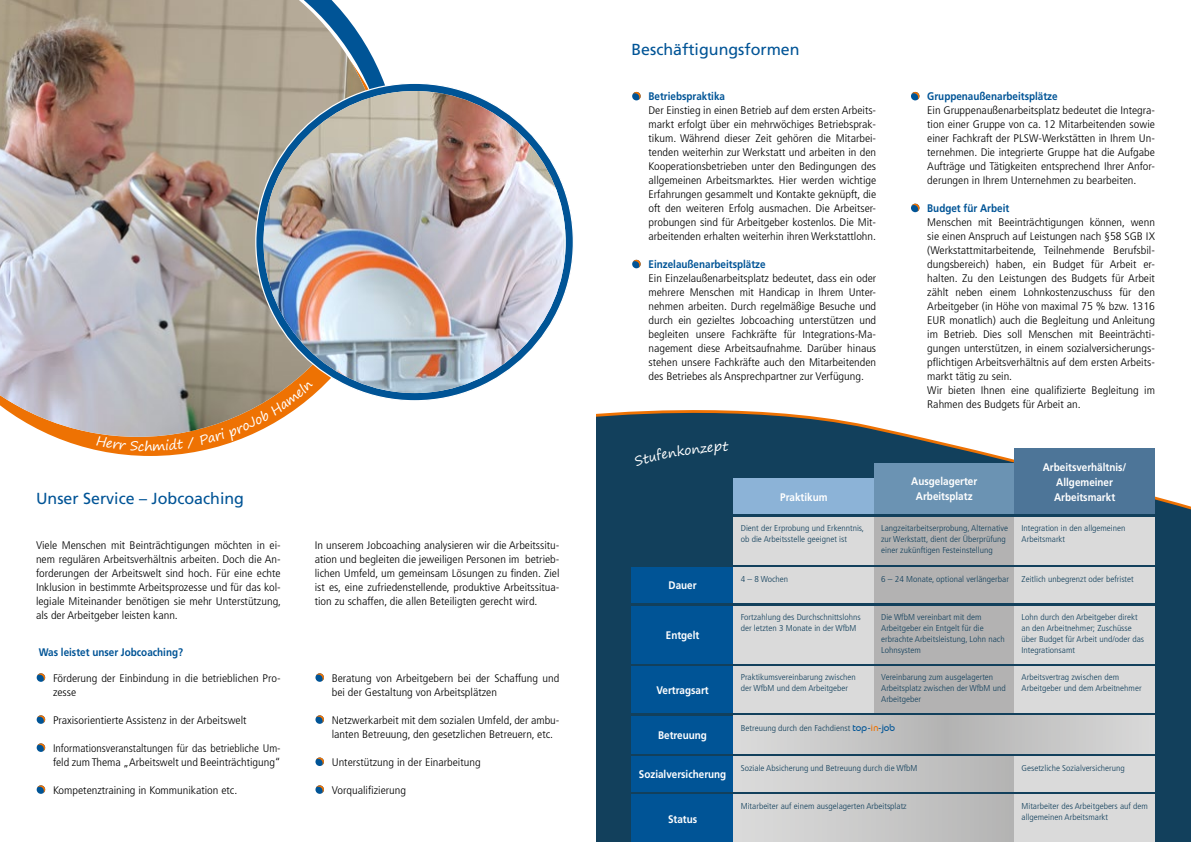
<style>
.page{position:relative;width:1191px;height:842px;background:#fff}
.page>*{position:absolute;margin:0;border:0;box-sizing:border-box;transform-origin:0 0}
.t1{font:16px "Frutiger LT Pro";color:#005496}
.t2{font:13px "Segoe Print";color:#fff}
.t3{font:300 condensed 11px/14px "Frutiger LT Pro";color:#000;text-align:justify;scale:1.1 1}
.t4{font:700 11px/15px "Frutiger LT Pro";color:#fff;text-align:center;scale:.9 1}
.t5{font:700 11px "Frutiger LT Pro";color:#005496;scale:.9 1}
.t6{font:300 condensed 11px/14px "Frutiger LT Pro";color:#000;scale:1.05 1}
.t7{font:300 condensed 8.5px/11px "Frutiger LT Pro";color:#12405c;scale:1.1 1}
.s1{font-family:"Bimini Normal";font-weight:400;font-stretch:normal;font-size:10px;color:#005496}
.s2{font-family:"Bimini Normal";font-weight:400;font-stretch:normal;font-size:10px;color:#ee7203}
</style>
<div class="page">
<svg style="left:596px;top:410px;width:595px;height:432px;fill:#12405c"></svg>
<svg style="left:55px;top:437px;width:145px;height:19px"></svg>
<img style="left:0;top:0;width:386px;height:437px">
<svg style="left:256px;top:83px;width:317px;height:318px;background:#1d67a1"></svg>
<img style="left:263px;top:91px;width:302px;height:302px;border-radius:151px">
<div style="left:631px;top:567px;width:102px;height:36px;background:#005496"></div>
<div style="left:733px;top:567px;width:141px;height:36px;background:#dadada"></div>
<div style="left:874px;top:567px;width:140px;height:36px;background:#b3b2b2"></div>
<div style="left:1014px;top:567px;width:140px;height:36px;background:#dadada"></div>
<div style="left:631px;top:606px;width:102px;height:57px;background:#005496"></div>
<div style="left:733px;top:606px;width:141px;height:57px;background:#dadada"></div>
<div style="left:874px;top:606px;width:140px;height:57px;background:#b3b2b2"></div>
<div style="left:1014px;top:606px;width:140px;height:57px;background:#dadada"></div>
<div style="left:733px;top:517px;width:141px;height:47px;background:#dadada"></div>
<div style="left:874px;top:517px;width:140px;height:47px;background:#b3b2b2"></div>
<div style="left:1014px;top:517px;width:140px;height:47px;background:#dadada"></div>
<div style="left:631px;top:666px;width:102px;height:47px;background:#005496"></div>
<div style="left:733px;top:666px;width:141px;height:47px;background:#dadada"></div>
<div style="left:874px;top:666px;width:140px;height:47px;background:#b3b2b2"></div>
<div style="left:1014px;top:666px;width:140px;height:47px;background:#dadada"></div>
<div style="left:631px;top:716px;width:102px;height:38px;background:#005496"></div>
<svg style="left:733px;top:716px;width:422px;height:38px;background:#c7c7c6"></svg>
<div style="left:631px;top:756px;width:102px;height:36px;background:#005496"></div>
<div style="left:733px;top:756px;width:281px;height:36px;background:linear-gradient(to right,#dcdcdc,#b4b4b4)"></div>
<div style="left:1014px;top:756px;width:140px;height:36px;background:#dadada"></div>
<div style="left:631px;top:795px;width:102px;height:47px;background:#005496"></div>
<div style="left:733px;top:795px;width:281px;height:47px;background:linear-gradient(to right,#dcdcdc,#b4b4b4)"></div>
<div style="left:1014px;top:795px;width:140px;height:47px;background:#dadada"></div>
<div style="left:733px;top:479px;width:141px;height:35px;background:#8cb3d7"></div>
<div style="left:874px;top:463px;width:140px;height:51px;background:#6b93b3"></div>
<div style="left:1014px;top:449px;width:140px;height:65px;background:#4d7598"></div>
<svg style="left:316px;top:673px;width:8px;height:8px"></svg>
<svg style="left:316px;top:715px;width:8px;height:8px"></svg>
<svg style="left:316px;top:757px;width:8px;height:8px"></svg>
<svg style="left:37px;top:673px;width:8px;height:8px"></svg>
<svg style="left:37px;top:715px;width:8px;height:8px"></svg>
<svg style="left:37px;top:743px;width:8px;height:8px"></svg>
<svg style="left:633px;top:92px;width:7px;height:8px"></svg>
<svg style="left:911px;top:92px;width:8px;height:8px"></svg>
<svg style="left:633px;top:260px;width:7px;height:8px"></svg>
<svg style="left:911px;top:204px;width:8px;height:7px"></svg>
<svg style="left:37px;top:785px;width:8px;height:8px"></svg>
<svg style="left:316px;top:785px;width:8px;height:8px"></svg>
<svg style="left:96px;top:436px;width:48px;height:15px"></svg>
<svg style="left:153px;top:381px;width:161px;height:70px"></svg>
<div style="left:634px;top:441px;width:94px;height:26px;background:#12405c"></div>
<p class="t2" style="left:144px;top:435px;width:10px">h</p>
<h1 class="t1" style="left:36px;top:489px;width:210px">Unser Service – Jobcoaching</h1>
<p class="t3" style="left:36px;top:538px;width:224px">Viele Menschen mit Beinträchtigungen möchten in ei&shy;nem regulären Arbeitsverhältnis arbeiten. Doch die An&shy;forderungen der Arbeitswelt sind hoch. Für eine echte Inklusion in bestimmte Arbeitsprozesse und für das kol&shy;legiale Miteinander benötigen sie mehr Unterstützung, als der Arbeitgeber leisten kann.</p>
<p class="t5" style="left:39px;top:645px;width:162px">Was leistet unser Jobcoaching?</p>
<p class="t3" style="left:53px;top:671px;width:208px">Förderung der Einbindung in die betrieblichen Pro&shy;zesse</p>
<p class="t3" style="left:53px;top:713px;width:177px">Praxisorientierte Assistenz in der Arbeitswelt</p>
<p class="t6" style="left:53px;top:741px;width:218px">Informationsveranstaltungen für das betriebliche Um&shy;feld zum Thema „Arbeitswelt und Beeinträchtigung“</p>
<p class="t3" style="left:53px;top:783px;width:169px">Kompetenztraining in Kommunikation etc.</p>
<p class="t3" style="left:315px;top:538px;width:224px">In unserem Jobcoaching analysieren wir die Arbeitssitu&shy;ation und begleiten die jeweiligen Personen im betrieb&shy;lichen Umfeld, um gemeinsam Lösungen zu finden. Ziel ist es, eine zufriedenstellende, produktive Arbeitssitua&shy;tion zu schaffen, die allen Beteiligten gerecht wird.</p>
<p class="t3" style="left:332px;top:671px;width:208px">Beratung von Arbeitgebern bei der Schaffung und bei der Gestaltung von Arbeitsplätzen</p>
<p class="t3" style="left:332px;top:713px;width:208px">Netzwerkarbeit mit dem sozialen Umfeld, der ambu&shy;lanten Betreuung, den gesetzlichen Betreuern, etc.</p>
<p class="t3" style="left:332px;top:755px;width:137px">Unterstützung in der Einarbeitung</p>
<p class="t3" style="left:332px;top:783px;width:69px">Vorqualifizierung</p>
<h1 class="t1" style="left:631px;top:40px;width:170px">Beschäftigungsformen</h1>
<p class="t5" style="left:648px;top:90px;width:86px">Betriebspraktika</p>
<p class="t3" style="left:648px;top:103px;width:208px">Der Einstieg in einen Betrieb auf dem ersten Arbeits&shy;markt erfolgt über ein mehrwöchiges Betriebsprak&shy;tikum. Während dieser Zeit gehören die Mitarbei&shy;tenden weiterhin zur Werkstatt und arbeiten in den Kooperationsbetrieben unter den Bedingungen des allgemeinen Arbeitsmarktes. Hier werden wichtige Erfahrungen gesammelt und Kontakte geknüpft, die oft den weiteren Erfolg ausmachen. Die Arbeitser&shy;probungen sind für Arbeitgeber kostenlos. Die Mit&shy;arbeitenden erhalten weiterhin ihren Werkstattlohn.</p>
<p class="t5" style="left:648px;top:258px;width:132px">Einzelaußenarbeitsplätze</p>
<p class="t3" style="left:648px;top:271px;width:208px">Ein Einzelaußenarbeitsplatz bedeutet, dass ein oder mehrere Menschen mit Handicap in Ihrem Unter&shy;nehmen arbeiten. Durch regelmäßige Besuche und durch ein gezieltes Jobcoaching unterstützen und begleiten unsere Fachkräfte für Integrations-Ma&shy;nagement diese Arbeitsaufnahme. Darüber hinaus stehen unsere Fachkräfte auch den Mitarbeitenden des Betriebes als Ansprechpartner zur Verfügung.</p>
<p class="t4" style="left:780px;top:489px;width:54px">Praktikum</p>
<p class="t5" style="left:927px;top:90px;width:146px">Gruppenaußenarbeitsplätze</p>
<p class="t3" style="left:927px;top:103px;width:208px">Ein Gruppenaußenarbeitsplatz bedeutet die Integra&shy;tion einer Gruppe von ca. 12 Mitarbeitenden sowie einer Fachkraft der PLSW-Werkstätten in Ihrem Un&shy;ternehmen. Die integrierte Gruppe hat die Aufgabe Aufträge und Tätigkeiten entsprechend Ihrer Anfor&shy;derungen in Ihrem Unternehmen zu bearbeiten.</p>
<p class="t5" style="left:927px;top:202px;width:93px">Budget für Arbeit</p>
<p class="t3" style="left:927px;top:215px;width:208px;text-align:left">Menschen mit Beeinträchtigungen können, wenn sie einen Anspruch auf Leistungen nach §58 SGB IX (Werkstattmitarbeitende, Teilnehmende Berufsbil&shy;dungsbereich) haben, ein Budget für Arbeit er&shy;halten. Zu den Leistungen des Budgets für Arbeit zählt neben einem Lohnkostenzuschuss für den Arbeitgeber (in Höhe von maximal 75 % bzw. 1316<br>EUR monatlich) auch die Begleitung und Anleitung im Betrieb. Dies soll Menschen mit Beeinträchti&shy;gungen unterstützen, in einem sozialversicherungs&shy;pflichtigen Arbeitsverhältnis auf dem ersten Arbeits&shy;markt tätig zu sein.<br>Wir bieten Ihnen eine qualifizierte Begleitung im Rahmen des Budgets für Arbeit an.</p>
<p class="t4" style="left:911px;top:474px;width:75px">Ausgelagerter<br>Arbeitsplatz</p>
<p class="t4" style="left:1042px;top:459px;width:94px">Arbeitsverhältnis/<br>Allgemeiner<br>Arbeitsmarkt</p>
<p class="t4" style="left:668px;top:578px;width:33px">Dauer</p>
<p class="t4" style="left:666px;top:627px;width:39px">Entgelt</p>
<p class="t4" style="left:656px;top:682px;width:60px">Vertragsart</p>
<p class="t4" style="left:658px;top:728px;width:56px">Betreuung</p>
<p class="t4" style="left:639px;top:767px;width:99px">Sozialversicherung</p>
<p class="t4" style="left:668px;top:811px;width:34px">Status</p>
<p class="t7" style="left:741px;top:523px;width:114px">Dient der Erprobung und Erkenntnis, ob die Arbeitsstelle geeignet ist</p>
<p class="t7" style="left:881px;top:523px;width:117px">Langzeitarbeitserprobung, Alternative zur Werkstatt, dient der Überprüfung einer zukünftigen Festeinstellung</p>
<p class="t7" style="left:1021px;top:523px;width:96px">Integration in den allgemeinen<br>Arbeitsmarkt</p>
<p class="t7" style="left:741px;top:573px;width:45px">4 – 8 Wochen</p>
<p class="t7" style="left:881px;top:573px;width:118px">6 – 24 Monate, optional verlängerbar</p>
<p class="t7" style="left:1021px;top:573px;width:104px">Zeitlich unbegrenzt oder befristet</p>
<p class="t7" style="left:741px;top:611px;width:110px">Fortzahlung des Durchschnittslohns der letzten 3 Monate in der WfbM</p>
<p class="t7" style="left:881px;top:611px;width:114px">Die WfbM vereinbart mit dem<br>Arbeitgeber ein Entgelt für die erbrachte Arbeitsleistung, Lohn nach<br>Lohnsystem</p>
<p class="t7" style="left:1021px;top:611px;width:113px">Lohn durch den Arbeitgeber direkt an den Arbeitnehmer; Zuschüsse über Budget für Arbeit und/oder das<br>Integrationsamt</p>
<p class="t7" style="left:741px;top:672px;width:106px">Praktikumsvereinbarung zwischen der WfbM und dem Arbeitgeber</p>
<p class="t7" style="left:881px;top:672px;width:115px">Vereinbarung zum ausgelagerten<br>Arbeitsplatz zwischen der WfbM und<br>Arbeitgeber</p>
<p class="t7" style="left:1021px;top:672px;width:111px">Arbeitsvertrag zwischen dem<br>Arbeitgeber und dem Arbeitnehmer</p>
<p class="t7" style="left:741px;top:722px;width:142px">Betreuung durch den Fachdienst <span class="s1">top-</span><span class="s2">in</span><span class="s1">-job</span></p>
<p class="t7" style="left:741px;top:762px;width:162px">Soziale Absicherung und Betreuung durch die WfbM</p>
<p class="t7" style="left:1021px;top:762px;width:95px">Gesetzliche Sozialversicherung</p>
<p class="t7" style="left:741px;top:801px;width:152px">Mitarbeiter auf einem ausgelagerten Arbeitsplatz</p>
<p class="t7" style="left:1021px;top:801px;width:116px">Mitarbeiter des Arbeitgebers auf dem allgemeinen Arbeitsmarkt</p>
</div>
